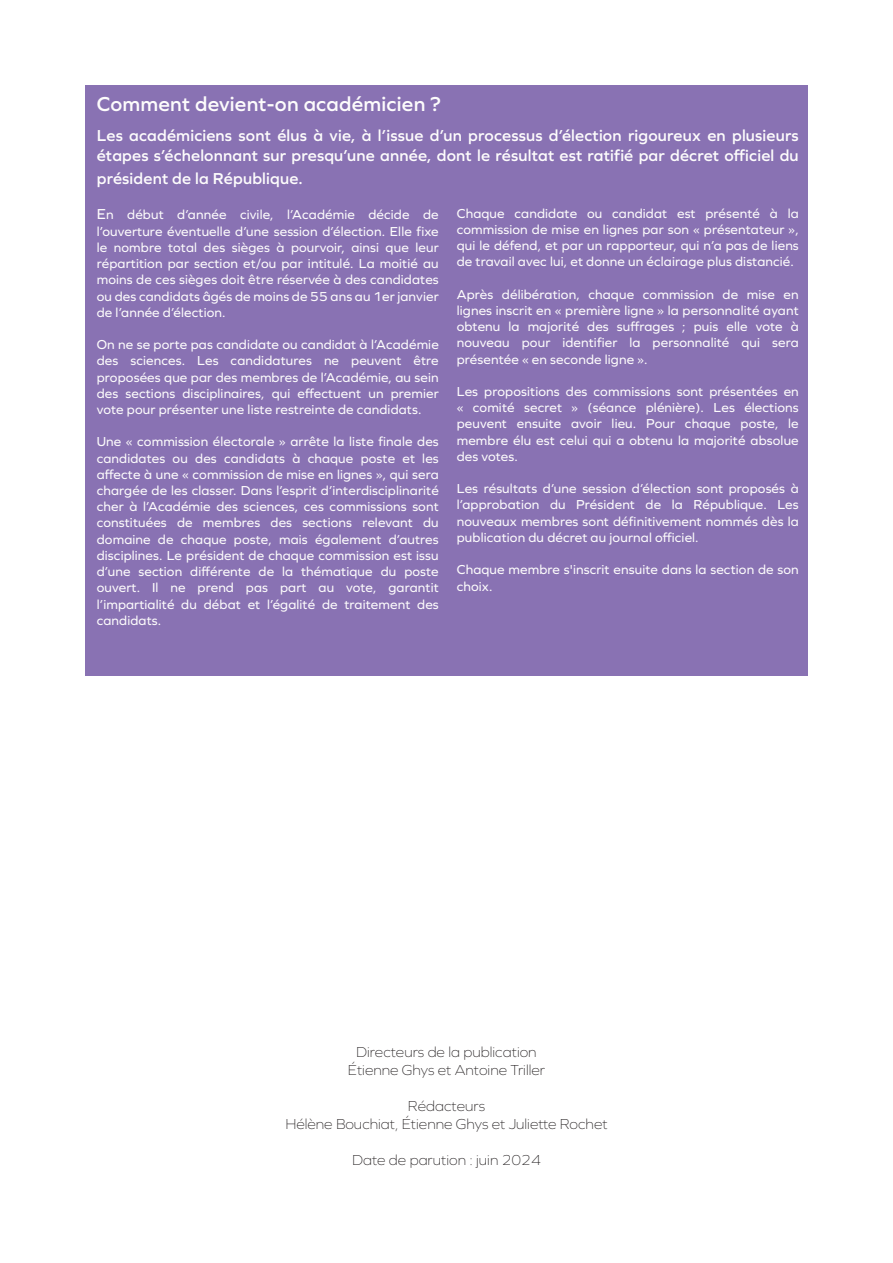
<style>
.page{position:relative;width:893px;height:1263px;background:#fff}
.page>*{position:absolute;margin:0;border:0;box-sizing:border-box;transform-origin:0 0}
.t1{font:600 21px "Graphie";letter-spacing:.01em;color:#fdfcfc}
.t2{font:600 16.5px/19.8px "Graphie";letter-spacing:.01em;color:#fdfcfc}
.t3{font:200 15px "Graphie";color:#231f20}
.t4{font:13.5px/16.2px "Graphie";letter-spacing:.01em;color:#fdfcfc;text-align:justify}
.s1{font-size:15px}
</style>
<div class="page">
<div style="left:85px;top:85px;width:723px;height:590px;background:#8972b3"></div>
<p class="t1" style="left:97px;top:96px;width:345px">Comment devient-on académicien ?</p>
<p class="t2" style="left:97px;top:127px;width:703px">Les académiciens sont élus à vie, à l’issue d’un processus d’élection rigoureux en plusieurs étapes s’échelonnant sur presqu’une année, dont le résultat est ratifié par décret officiel du</p>
<p class="t2" style="left:97px;top:170px;width:208px">président de la République.</p>
<p class="t4" style="left:97px;top:207px;width:343px"><span class="s1">E</span>n début d’année civile, l’Académie décide de l’ouverture éventuelle d’une session d’élection. Elle fixe le nombre total des sièges à pourvoir, ainsi que leur répartition par section et/ou par intitulé. La moitié au moins de ces sièges doit être réservée à des candidates ou des candidats âgés de moins de 55 ans au 1er janvier de l’année d’élection.</p>
<p class="t4" style="left:97px;top:338px;width:343px">On ne se porte pas candidate ou candidat à l’Académie des sciences. Les candidatures ne peuvent être proposées que par des membres de l’Académie, au sein des sections disciplinaires, qui effectuent un premier vote pour présenter une liste restreinte de candidats.</p>
<p class="t4" style="left:97px;top:435px;width:344px">Une « commission électorale » arrête la liste finale des candidates ou des candidats à chaque poste et les affecte à une « commission de mise en lignes », qui sera chargée de les classer. Dans l’esprit d’interdisciplinarité cher à l’Académie des sciences, ces commissions sont constituées de membres des sections relevant du domaine de chaque poste, mais également d’autres disciplines. Le président de chaque commission est issu d’une section différente de la thématique du poste ouvert. Il ne prend pas part au vote, garantit l’impartialité du débat et l’égalité de traitement des candidats.</p>
<p class="t4" style="left:457px;top:206px;width:344px">Chaque candidate ou candidat est présenté à la commission de mise en lignes par son « présentateur », qui le défend, et par un rapporteur, qui n’a pas de liens de travail avec lui, et donne un éclairage plus distancié.</p>
<p class="t4" style="left:457px;top:287px;width:344px">Après délibération, chaque commission de mise en lignes inscrit en « première ligne » la personnalité ayant obtenu la majorité des suffrages ; puis elle vote à nouveau pour identifier la personnalité qui sera présentée « en seconde ligne ».</p>
<p class="t4" style="left:457px;top:385px;width:343px">Les propositions des commissions sont présentées en « comité secret » (séance plénière). Les élections peuvent ensuite avoir lieu. Pour chaque poste, le membre élu est celui qui a obtenu la majorité absolue des votes.</p>
<p class="t4" style="left:457px;top:482px;width:343px">Les résultats d’une session d’élection sont proposés à l’approbation du Président de la République. Les nouveaux membres sont définitivement nommés dès la publication du décret au journal officiel.</p>
<p class="t4" style="left:457px;top:563px;width:343px">Chaque membre s'inscrit ensuite dans la section de son choix.</p>
<p class="t3" style="left:356px;top:1043px;width:182px">Directeurs de la publication</p>
<p class="t3" style="left:348px;top:1061px;width:199px">Étienne Ghys et Antoine Triller</p>
<p class="t3" style="left:408px;top:1097px;width:79px">Rédacteurs</p>
<p class="t3" style="left:285px;top:1115px;width:324px">Hélène Bouchiat, Étienne Ghys et Juliette Rochet</p>
<p class="t3" style="left:352px;top:1151px;width:190px">Date de parution : juin 2024</p>
</div>
